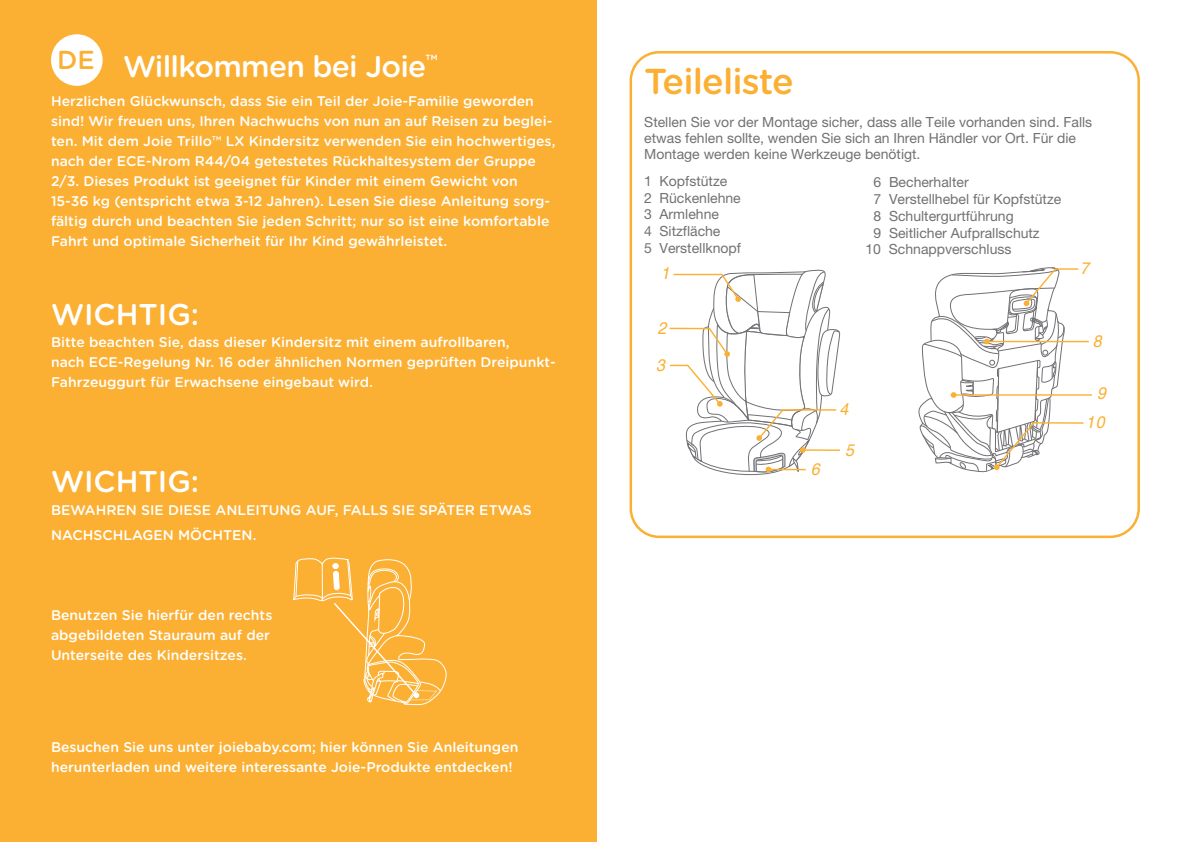
<style>
.page{position:relative;width:1191px;height:842px;background:#fff}
.page>*{position:absolute;margin:0;border:0;box-sizing:border-box;transform-origin:0 0}
.t1{font:500 36px "Gotham Rounded";letter-spacing:-.025em;color:#fbb033}
.t2{font:500 30px "Gotham Rounded";letter-spacing:-.025em;color:#fff}
.t3{font:500 30px "Gotham Rounded";color:#fff}
.t4{font:italic 16.8px "Helvetica";color:#fbb033;scale:.95 1}
.t5{font:500 14px/20px "Gotham Rounded";color:#fff}
.t6{font:14px/16.8px "Helvetica Neue LT Std";color:#717074}
</style>
<div class="page">
<div style="left:629px;top:51px;width:511px;height:487px;border:2px solid #fbb033;border-radius:28px"></div>
<div style="left:0;top:0;width:597px;height:842px;background:#fbb033"></div>
<div style="left:51px;top:34px;width:52px;height:52px;background:#fff;border-radius:50%"></div>
<svg style="left:293px;top:557px;width:154px;height:149px"></svg>
<hr style="left:987px;top:341px;width:101px;height:1px;background:#fbb033">
<svg style="left:669px;top:269px;width:172px;height:207px"></svg>
<hr style="left:953px;top:394px;width:139px;height:2px;background:#fbb033">
<svg style="left:918px;top:267px;width:167px;height:205px"></svg>
<h2 class="t2" style="left:57px;top:45px;width:382px"><sup>DE</sup> Willkommen bei Joie<sup>™</sup></h2>
<p class="t5" style="left:51px;top:91px;width:506px">Herzlichen Glückwunsch, dass Sie ein Teil der Joie-Familie geworden sind! Wir freuen uns, Ihren Nachwuchs von nun an auf Reisen zu beglei&shy;ten. Mit dem Joie Trillo™ LX Kindersitz verwenden Sie ein hochwertiges, nach der ECE-Nrom R44/04 getestetes Rückhaltesystem der Gruppe 2/3. Dieses Produkt ist geeignet für Kinder mit einem Gewicht von 15-36 kg (entspricht etwa 3-12 Jahren). Lesen Sie diese Anleitung sorg&shy;fältig durch und beachten Sie jeden Schritt; nur so ist eine komfortable Fahrt und optimale Sicherheit für Ihr Kind gewährleistet.</p>
<h2 class="t3" style="left:51px;top:293px;width:150px">WICHTIG:</h2>
<p class="t5" style="left:51px;top:332px;width:506px">Bitte beachten Sie, dass dieser Kindersitz mit einem aufrollbaren,<br>nach ECE-Regelung Nr. 16 oder ähnlichen Normen geprüften Dreipunkt-<br>Fahrzeuggurt für Erwachsene eingebaut wird.</p>
<h2 class="t3" style="left:51px;top:460px;width:150px">WICHTIG:</h2>
<p class="t5" style="left:51px;top:497px;width:482px;line-height:25px">BEWAHREN SIE DIESE ANLEITUNG AUF, FALLS SIE SPÄTER ETWAS<br>NACHSCHLAGEN MÖCHTEN.</p>
<p class="t5" style="left:51px;top:604px;width:223px">Benutzen Sie hierfür den rechts abgebildeten Stauraum auf der<br>Unterseite des Kindersitzes.</p>
<p class="t5" style="left:51px;top:736px;width:469px">Besuchen Sie uns unter joiebaby.com; hier können Sie Anleitungen herunterladen und weitere interessante Joie-Produkte entdecken!</p>
<h1 class="t1" style="left:644px;top:56px;width:151px">Teileliste</h1>
<p class="t6" style="left:644px;top:114px;width:449px;line-height:16px">Stellen Sie vor der Montage sicher, dass alle Teile vorhanden sind. Falls etwas fehlen sollte, wenden Sie sich an Ihren Händler vor Ort. Für die<br>Montage werden keine Werkzeuge benötigt.</p>
<p class="t6" style="left:644px;top:172px;width:98px">1 Kopfstütze<br>2 Rückenlehne<br>3 Armlehne<br>4 Sitzfläche<br>5 Verstellknopf</p>
<p class="t4" style="left:660px;top:260px;width:11px">1</p>
<p class="t6" style="left:873px;top:174px;width:97px">6 Becherhalter</p>
<p class="t6" style="left:873px;top:190px;width:189px">7 Verstellhebel für Kopfstütze</p>
<p class="t6" style="left:873px;top:207px;width:142px">8 Schultergurtführung</p>
<p class="t6" style="left:873px;top:224px;width:168px">9 Seitlicher Aufprallschutz</p>
<p class="t6" style="left:865px;top:241px;width:148px">10 Schnappverschluss</p>
<p class="t4" style="left:1080px;top:255px;width:11px">7</p>
<p class="t4" style="left:657px;top:314px;width:11px">2</p>
<p class="t4" style="left:656px;top:351px;width:11px">3</p>
<p class="t4" style="left:810px;top:456px;width:11px">6</p>
<p class="t4" style="left:839px;top:396px;width:11px">4</p>
<p class="t4" style="left:845px;top:437px;width:11px">5</p>
<p class="t4" style="left:1092px;top:328px;width:11px">8</p>
<p class="t4" style="left:1097px;top:380px;width:11px">9</p>
<p class="t4" style="left:1085px;top:409px;width:21px">10</p>
</div>
